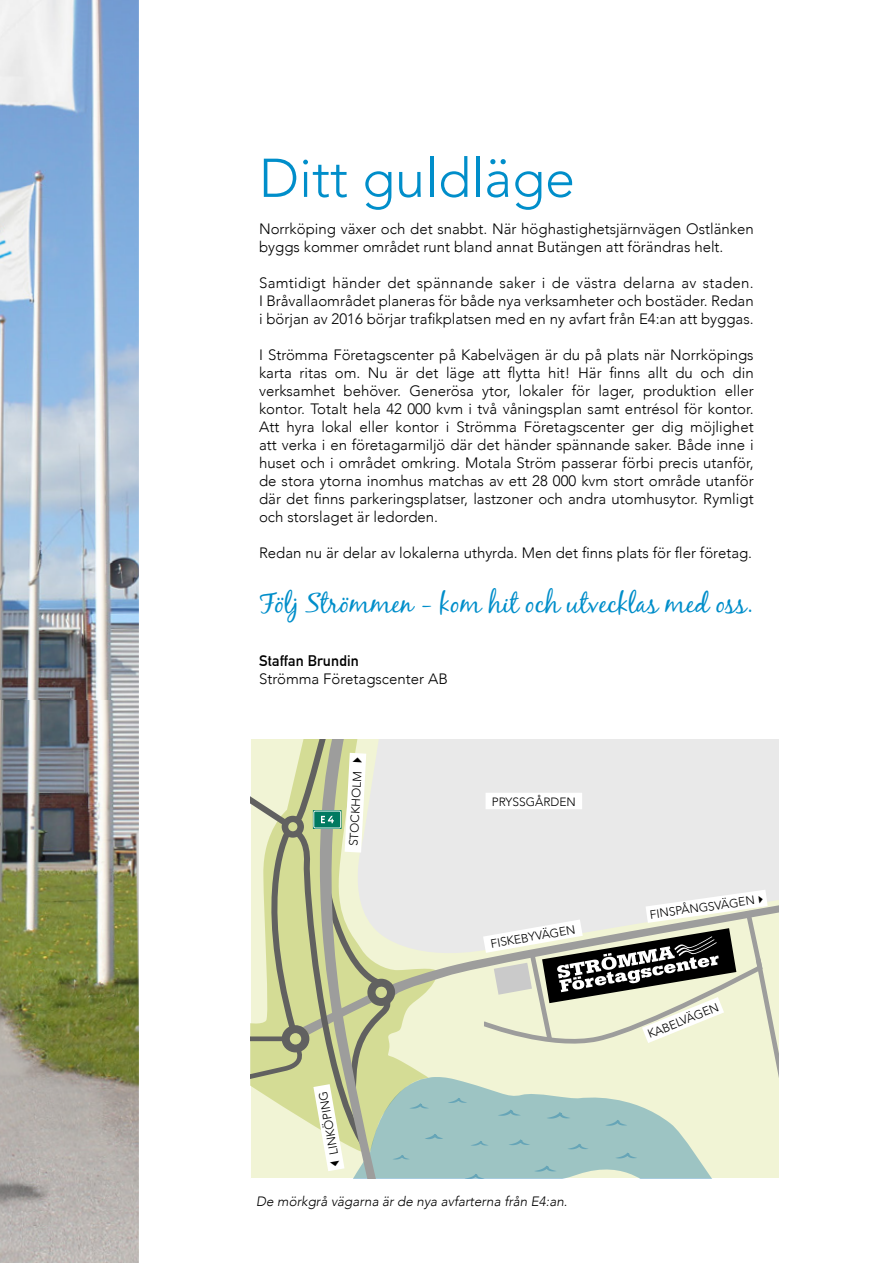
<style>
.page{position:relative;width:893px;height:1263px;background:#fff}
.page>*{position:absolute;margin:0;border:0;box-sizing:border-box;transform-origin:0 0}
.t1{font:300 54px "Avenir LT Std";color:#008eca}
.t2{font:27px "Black Jack";color:#008eca}
.t3{font:300 15px/18px "Avenir";color:#000;text-align:justify}
.t4{font:700 15px "DIN Alternate";letter-spacing:.01em;color:#000}
.t5{font:italic 300 13.5px "Avenir";color:#000}
.t6{font:300 12px "Avenir";color:#000}
</style>
<div class="page">
<img style="left:0;top:0;width:139px;height:1263px">
<svg style="left:251px;top:739px;width:528px;height:440px;background:#d2d8c7"></svg>
<h1 class="t1" style="left:259px;top:147px;width:317px">Ditt guldläge</h1>
<p class="t3" style="left:259px;top:220px;width:496px">Norrköping växer och det snabbt. När höghastighetsjärnvägen Ostlänken byggs kommer området runt bland annat Butängen att förändras helt.</p>
<p class="t3" style="left:259px;top:274px;width:496px">Samtidigt händer det spännande saker i de västra delarna av staden.<br>I Bråvallaområdet planeras för både nya verksamheter och bostäder. Redan i början av 2016 börjar trafikplatsen med en ny avfart från E4:an att byggas.</p>
<p class="t3" style="left:259px;top:346px;width:496px">I Strömma Företagscenter på Kabelvägen är du på plats när Norrköpings karta ritas om. Nu är det läge att flytta hit! Här finns allt du och din verksamhet behöver. Generösa ytor, lokaler för lager, produktion eller kontor. Totalt hela 42 000 kvm i två våningsplan samt entrésol för kontor.<br>Att hyra lokal eller kontor i Strömma Företagscenter ger dig möjlighet att verka i en företagarmiljö där det händer spännande saker. Både inne i huset och i området omkring. Motala Ström passerar förbi precis utanför, de stora ytorna inomhus matchas av ett 28 000 kvm stort område utanför där det finns parkeringsplatser, lastzoner och andra utomhusytor. Rymligt och storslaget är ledorden.</p>
<p class="t3" style="left:259px;top:544px;width:495px">Redan nu är delar av lokalerna uthyrda. Men det finns plats för fler företag.</p>
<h2 class="t2" style="left:259px;top:587px;width:496px">Följ Strömmen - kom hit och utvecklas med oss.</h2>
<p class="t4" style="left:259px;top:649px;width:101px">Staffan Brundin</p>
<p class="t3" style="left:259px;top:670px;width:190px">Strömma Företagscenter AB</p>
<p class="t6" style="left:346px;top:845px;width:94px;rotate:-87deg">STOCKHOLM ✔</p>
<p class="t6" style="left:330px;top:1171px;width:81px;rotate:-100deg">✓LINKÖPING</p>
<p class="t6" style="left:492px;top:794px;width:86px">PRYSSGÅRDEN</p>
<p class="t6" style="left:489px;top:937px;width:87px;rotate:-10deg">FISKEBYVÄGEN</p>
<p class="t5" style="left:256px;top:1193px;width:313px">De mörkgrå vägarna är de nya avfarterna från E4:an.</p>
<p class="t6" style="left:649px;top:907px;width:119px;rotate:-8deg">FINSPÅNGSVÄGEN✔</p>
<p class="t6" style="left:645px;top:1028px;width:77px;rotate:-22deg">KABELVÄGEN</p>
</div>
